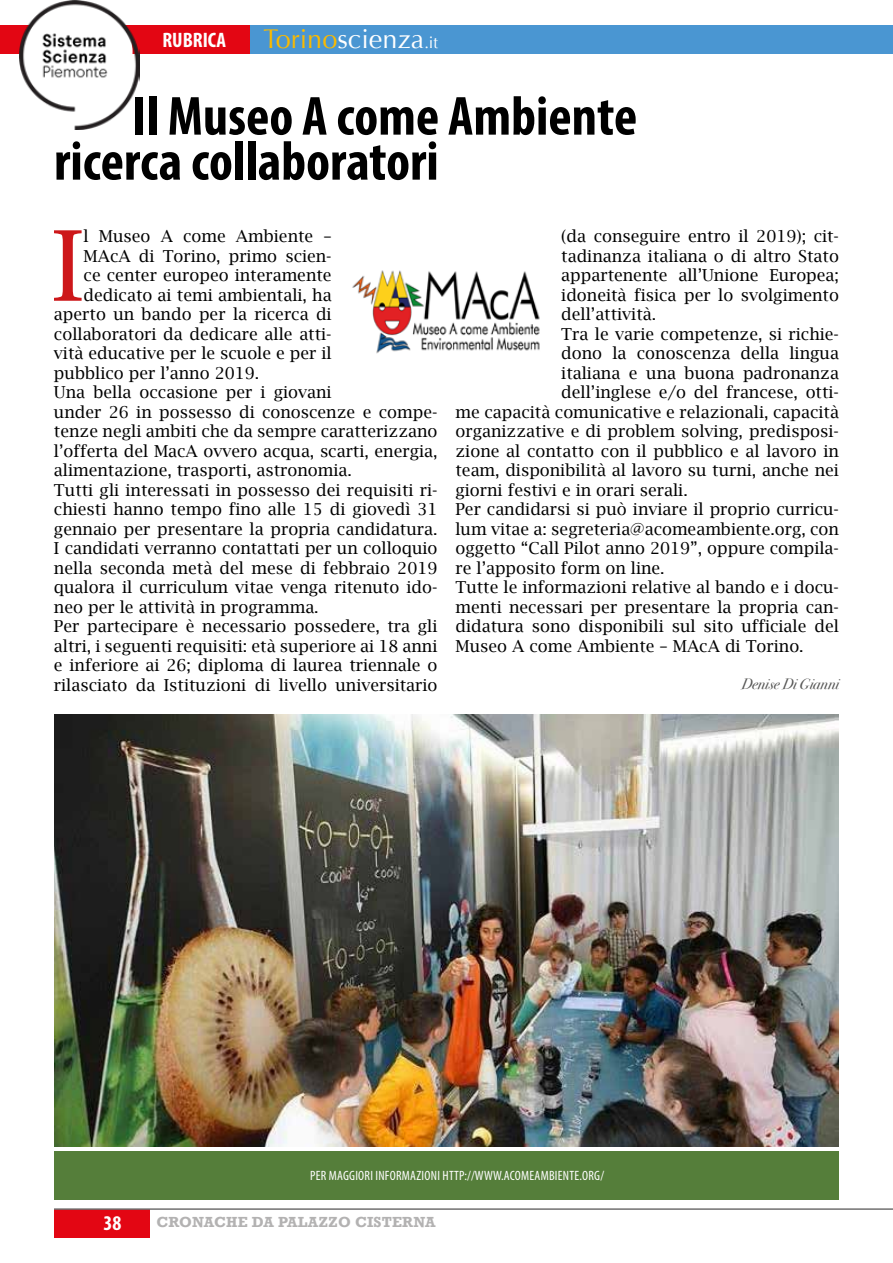
<style>
.page{position:relative;width:893px;height:1263px;background:#fff}
.page>*{position:absolute;margin:0;border:0;box-sizing:border-box;transform-origin:0 0}
.t1{font:97.5px "Lucida Bright";color:#cd171a}
.t2{font:700 condensed 55.5px/45px "Myriad Pro";color:#000}
.t3{font:27px "Optima";color:#fff}
.t4{font:700 condensed 21px "Myriad Pro";color:#fff}
.t5{font:16.5px "Lucida Bright";color:#000}
.t6{font:700 15px "Rockwell";letter-spacing:.01em;color:#b3b2b2}
.t7{font:italic 15px "Bodoni Svty Two ITCTT";color:#575756}
.t8{font:condensed 13.5px "Myriad Pro";letter-spacing:.02em;color:#fff}
.s1{color:#fbba00}
.s2{font-size:16.5px}
</style>
<div class="page">
<div style="left:250px;top:25px;width:643px;height:29px;background:#4a96d2"></div>
<div style="left:0;top:25px;width:250px;height:29px;background:#e30613"></div>
<div style="left:54px;top:1209px;width:96px;height:28px;background:#e30613"></div>
<img style="left:19px;top:0;width:120px;height:130px">
<hr style="left:54px;top:1209px;width:839px;height:1px;background:#706f6f">
<img style="left:352px;top:270px;width:188px;height:84px">
<img style="left:54px;top:714px;width:785px;height:432px">
<div style="left:54px;top:1151px;width:785px;height:49px;background:#557e3a"></div>
<p class="t4" style="left:162px;top:27px;width:65px">RUBRICA</p>
<h3 class="t3" style="left:263px;top:23px;width:176px"><span class="s1">Torino</span>scienza<span class="s2">.it</span></h3>
<h2 class="t2" style="left:54px;top:92px;width:585px;text-indent:79px">Il Museo A come Ambiente ricerca collaboratori</h2>
<h1 class="t1" style="left:52px;top:210px;width:33px">I</h1>
<p class="t5" style="left:84px;top:227px;width:250px">l Museo A come Ambiente –</p>
<p class="t5" style="left:84px;top:246px;width:250px">MAcA di Torino, primo scien-</p>
<p class="t5" style="left:84px;top:266px;width:250px">ce center europeo interamente</p>
<p class="t5" style="left:84px;top:285px;width:249px">dedicato ai temi ambientali, ha</p>
<p class="t5" style="left:54px;top:305px;width:279px">aperto un bando per la ricerca di</p>
<p class="t5" style="left:54px;top:324px;width:279px">collaboratori da dedicare alle atti-</p>
<p class="t5" style="left:54px;top:344px;width:279px">vità educative per le scuole e per il</p>
<p class="t5" style="left:54px;top:363px;width:207px">pubblico per l’anno 2019.</p>
<p class="t5" style="left:54px;top:383px;width:279px">Una bella occasione per i giovani</p>
<p class="t5" style="left:54px;top:402px;width:385px">under 26 in possesso di conoscenze e compe-</p>
<p class="t5" style="left:54px;top:422px;width:385px">tenze negli ambiti che da sempre caratterizzano</p>
<p class="t5" style="left:54px;top:441px;width:385px">l’offerta del MacA ovvero acqua, scarti, energia,</p>
<p class="t5" style="left:54px;top:461px;width:299px">alimentazione, trasporti, astronomia.</p>
<p class="t5" style="left:54px;top:480px;width:385px">Tutti gli interessati in possesso dei requisiti ri-</p>
<p class="t5" style="left:54px;top:500px;width:385px">chiesti hanno tempo fino alle 15 di giovedì 31</p>
<p class="t5" style="left:54px;top:519px;width:385px">gennaio per presentare la propria candidatura.</p>
<p class="t5" style="left:54px;top:539px;width:385px">I candidati verranno contattati per un colloquio</p>
<p class="t5" style="left:54px;top:558px;width:385px">nella seconda metà del mese di febbraio 2019</p>
<p class="t5" style="left:54px;top:578px;width:385px">qualora il curriculum vitae venga ritenuto ido-</p>
<p class="t5" style="left:54px;top:597px;width:266px">neo per le attività in programma.</p>
<p class="t5" style="left:54px;top:617px;width:385px">Per partecipare è necessario possedere, tra gli</p>
<p class="t5" style="left:54px;top:636px;width:385px">altri, i seguenti requisiti: età superiore ai 18 anni</p>
<p class="t5" style="left:54px;top:656px;width:385px">e inferiore ai 26; diploma di laurea triennale o</p>
<p class="t5" style="left:54px;top:675px;width:385px">rilasciato da Istituzioni di livello universitario</p>
<p class="t5" style="left:561px;top:227px;width:279px">(da conseguire entro il 2019); cit-</p>
<p class="t5" style="left:561px;top:246px;width:279px">tadinanza italiana o di altro Stato</p>
<p class="t5" style="left:561px;top:266px;width:279px">appartenente all’Unione Europea;</p>
<p class="t5" style="left:561px;top:285px;width:279px">idoneità fisica per lo svolgimento</p>
<p class="t5" style="left:561px;top:305px;width:96px">dell’attività.</p>
<p class="t5" style="left:561px;top:324px;width:279px">Tra le varie competenze, si richie-</p>
<p class="t5" style="left:561px;top:344px;width:279px">dono la conoscenza della lingua</p>
<p class="t5" style="left:561px;top:363px;width:279px">italiana e una buona padronanza</p>
<p class="t5" style="left:561px;top:383px;width:279px">dell’inglese e/o del francese, otti-</p>
<p class="t5" style="left:455px;top:403px;width:385px">me capacità comunicative e relazionali, capacità</p>
<p class="t5" style="left:455px;top:422px;width:385px">organizzative e di problem solving, predisposi-</p>
<p class="t5" style="left:455px;top:442px;width:385px">zione al contatto con il pubblico e al lavoro in</p>
<p class="t5" style="left:455px;top:461px;width:385px">team, disponibilità al lavoro su turni, anche nei</p>
<p class="t5" style="left:455px;top:481px;width:234px">giorni festivi e in orari serali.</p>
<p class="t5" style="left:455px;top:500px;width:385px">Per candidarsi si può inviare il proprio curricu-</p>
<p class="t5" style="left:455px;top:520px;width:385px">lum vitae a: segreteria@acomeambiente.org, con</p>
<p class="t5" style="left:455px;top:539px;width:385px">oggetto “Call Pilot anno 2019”, oppure compila-</p>
<p class="t5" style="left:455px;top:559px;width:211px">re l’apposito form on line.</p>
<p class="t5" style="left:455px;top:578px;width:385px">Tutte le informazioni relative al bando e i docu-</p>
<p class="t5" style="left:455px;top:598px;width:385px">menti necessari per presentare la propria can-</p>
<p class="t5" style="left:455px;top:617px;width:385px">didatura sono disponibili sul sito ufficiale del</p>
<p class="t5" style="left:455px;top:637px;width:350px">Museo A come Ambiente – MAcA di Torino.</p>
<p class="t7" style="left:741px;top:671px;width:99px">Denise Di Gianni</p>
<p class="t8" style="left:310px;top:1168px;width:295px">PER MAGGIORI INFORMAZIONI HTTP://WWW.ACOMEAMBIENTE.ORG/</p>
<p class="t4" style="left:104px;top:1210px;width:19px">38</p>
<p class="t6" style="left:156px;top:1213px;width:281px">CRONACHE DA PALAZZO CISTERNA</p>
</div>
